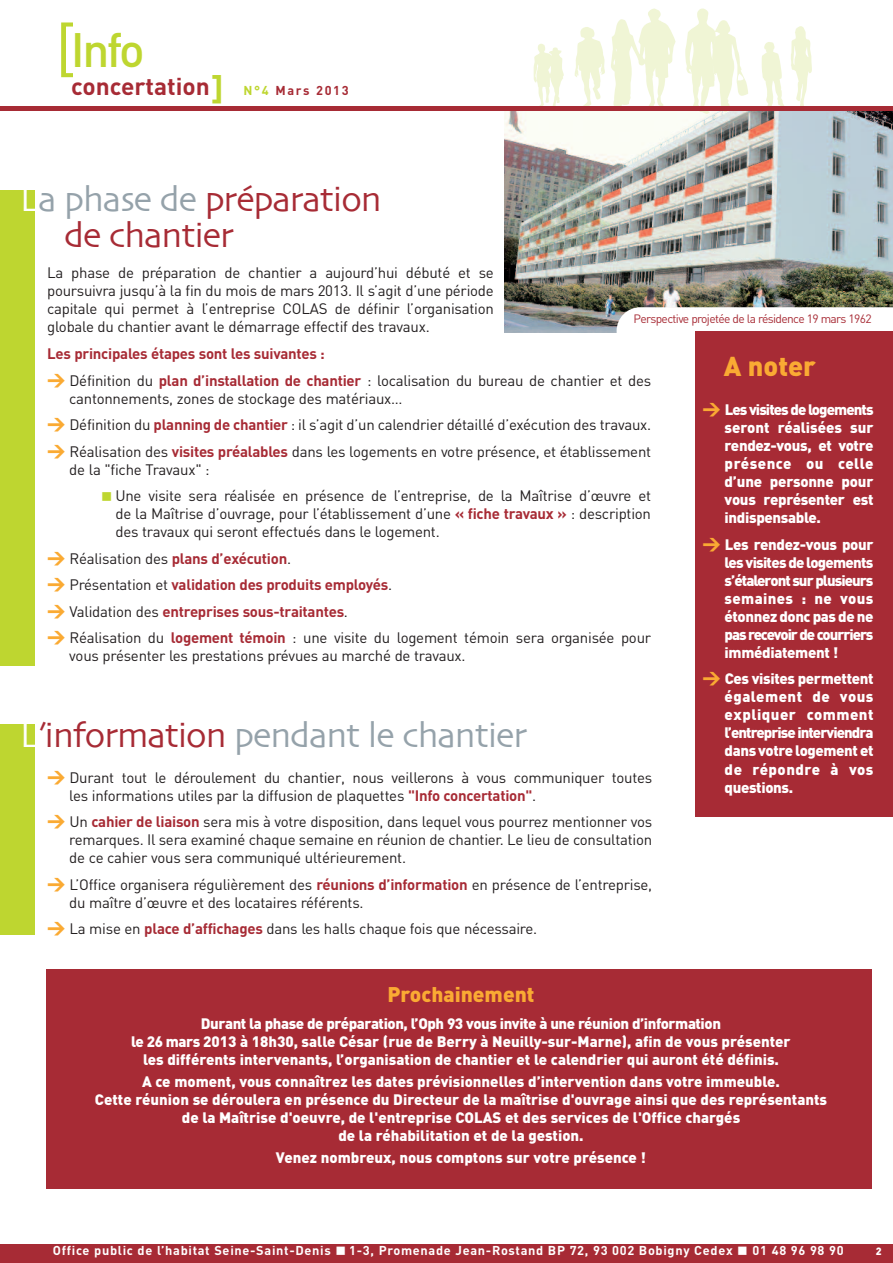
<style>
.page{position:relative;width:893px;height:1263px;background:#fff}
.page>*{position:absolute;margin:0;border:0;box-sizing:border-box;transform-origin:0 0}
.t1{font:63.6px "DIN";color:#bed630;scale:1.05 1}
.t2{font:500 47.7px "DIN";color:#bed630}
.t3{font:36px/36px "Skia";letter-spacing:-.03em;color:#a72b35}
.t4{font:36px "Skia";letter-spacing:-.03em;color:#95a2aa}
.t5{font:700 33px "DIN";color:#bed630}
.t6{font:900 27px "DIN";color:#faaa33}
.t7{font:700 24px "DIN";color:#a72b35}
.t8{font:900 21px "DIN";color:#faaa33}
.t9{font:15px/18px "DIN";letter-spacing:-.015em;color:#231f20}
.t10{font:900 15px/18px "DIN";color:#fff;text-align:justify}
.t11{font:700 15px/26.5px "DIN";letter-spacing:-.015em;color:#a72b35}
.t12{font:700 12.75px "DIN";letter-spacing:.055em;color:#fff}
.t13{font:700 12.75px "DIN";letter-spacing:.13em;color:#a72b35}
.t14{font:12px "DIN";letter-spacing:-.055em;color:#a72b35}
.t15{font:900 10.5px "DIN";color:#fff}
.s1{color:#bed630}
.s2{color:#fff}
.s3{color:#95a2aa}
.s4{font-weight:900;font-size:18px;color:#faaa33}
.s5{font-weight:400;color:#231f20}
.s6{font-weight:700;color:#a72b35}
.s7{font-size:18px;color:#faaa33}
.s8{color:#a72b35}
</style>
<div class="page">
<div style="left:0;top:190px;width:34px;height:475px;background:#bed630"></div>
<img style="left:504px;top:111px;width:389px;height:221px">
<svg style="left:617px;top:307px;width:276px;height:25px"></svg>
<div style="left:0;top:724px;width:34px;height:211px;background:#bed630"></div>
<svg style="left:791px;top:26px;width:21px;height:80px"></svg>
<svg style="left:762px;top:42px;width:22px;height:64px"></svg>
<svg style="left:611px;top:9px;width:65px;height:97px"></svg>
<svg style="left:575px;top:27px;width:30px;height:79px"></svg>
<svg style="left:534px;top:44px;width:30px;height:62px"></svg>
<svg style="left:685px;top:9px;width:63px;height:105px"></svg>
<div style="left:0;top:106px;width:893px;height:5px;background:#a72b35"></div>
<div style="left:695px;top:332px;width:198px;height:485px;background:#a72b35"></div>
<div style="left:46px;top:969px;width:826px;height:219px;background:#a72b35"></div>
<div style="left:0;top:1244px;width:893px;height:19px;background:#a72b35"></div>
<h1 class="t1" style="left:55px;top:13px;width:21px">[</h1>
<h2 class="t2" style="left:71px;top:22px;width:75px">Info</h2>
<h3 class="t7" style="left:71px;top:73px;width:140px">concertation</h3>
<h3 class="t5" style="left:211px;top:70px;width:14px">]</h3>
<p class="t13" style="left:244px;top:83px;width:107px"><span class="s1">N°4</span> Mars 2013</p>
<h3 class="t3" style="left:64px;top:183px;width:319px;text-indent:-44px"><span class="s2">L</span><span class="s3">a phase de</span> préparation de chantier</h3>
<p class="t9" style="left:47px;top:264px;width:448px;text-align:justify">La phase de préparation de chantier a aujourd’hui débuté et se poursuivra jusqu’à la fin du mois de mars 2013. Il s’agit d’une période capitale qui permet à l’entreprise COLAS de définir l’organisation globale du chantier avant le démarrage effectif des travaux.</p>
<p class="t11" style="left:47px;top:340px;width:605px">Les principales étapes sont les suivantes :<br><span class="s4">&gt;</span> <span class="s5">Définition du</span> plan d’installation de chantier <span class="s5">: localisation du bureau de chantier et des</span></p>
<p class="t9" style="left:47px;top:385px;width:605px;line-height:26.5px;text-indent:22px">cantonnements, zones de stockage des matériaux…<br><span class="s4">&gt;</span> Définition du <span class="s6">planning de chantier</span> : il s’agit d’un calendrier détaillé d’exécution des travaux. <span class="s4">&gt;</span> Réalisation des <span class="s6">visites préalables</span> dans les logements en votre présence, et établissement</p>
<p class="t9" style="left:69px;top:460px;width:142px">de la "fiche Travaux" :</p>
<p class="t9" style="left:115px;top:487px;width:537px;text-align:justify;text-indent:-14px"><span class="s1">■</span> Une visite sera réalisée en présence de l’entreprise, de la Maîtrise d’œuvre et de la Maîtrise d’ouvrage, pour l’établissement d’une <span class="s6">« fiche travaux »</span> : description des travaux qui seront effectués dans le logement.</p>
<p class="t9" style="left:47px;top:545px;width:605px;line-height:26.5px"><span class="s4">&gt;</span> Réalisation des <span class="s6">plans d’exécution</span>.<br><span class="s4">&gt;</span> Présentation et <span class="s6">validation des produits employés</span>.<br><span class="s4">&gt;</span> Validation des <span class="s6">entreprises sous-traitantes</span>.<br><span class="s4">&gt;</span> Réalisation du <span class="s6">logement témoin</span> : une visite du logement témoin sera organisée pour</p>
<p class="t9" style="left:69px;top:647px;width:398px">vous présenter les prestations prévues au marché de travaux.</p>
<p class="t14" style="left:633px;top:311px;width:240px">Perspective projetée de la résidence 19 mars 1962</p>
<h3 class="t6" style="left:724px;top:351px;width:94px">A noter</h3>
<p class="t10" style="left:725px;top:401px;width:151px;text-indent:-22px"><span class="s7">&gt;</span> Les visites de logements seront réalisées sur rendez-vous, et votre présence ou celle d’une personne pour vous représenter est indispensable.</p>
<p class="t10" style="left:725px;top:536px;width:150px;text-indent:-22px"><span class="s7">&gt;</span> Les rendez-vous pour les visites de logements s’étaleront sur plusieurs semaines : ne vous étonnez donc pas de ne pas recevoir de courriers immédiatement !</p>
<p class="t10" style="left:725px;top:670px;width:150px;text-indent:-22px"><span class="s7">&gt;</span> Ces visites permettent également de vous expliquer comment l’entreprise interviendra dans votre logement et de répondre à vos questions.</p>
<h3 class="t4" style="left:20px;top:719px;width:509px"><span class="s2">L</span><span class="s8">’information</span> pendant le chantier</h3>
<p class="t9" style="left:69px;top:769px;width:584px;text-indent:-22px"><span class="s4">&gt;</span> Durant tout le déroulement du chantier, nous veillerons à vous communiquer toutes les informations utiles par la diffusion de plaquettes <span class="s6">"Info concertation"</span>.</p>
<p class="t9" style="left:69px;top:813px;width:584px;text-align:justify;text-indent:-22px"><span class="s4">&gt;</span> Un <span class="s6">cahier de liaison</span> sera mis à votre disposition, dans lequel vous pourrez mentionner vos remarques. Il sera examiné chaque semaine en réunion de chantier. Le lieu de consultation de ce cahier vous sera communiqué ultérieurement.</p>
<p class="t9" style="left:69px;top:876px;width:584px;text-indent:-22px"><span class="s4">&gt;</span> L’Office organisera régulièrement des <span class="s6">réunions d’information</span> en présence de l’entreprise, du maître d’œuvre et des locataires référents.</p>
<p class="t9" style="left:47px;top:920px;width:491px"><span class="s4">&gt;</span> La mise en <span class="s6">place d’affichages</span> dans les halls chaque fois que nécessaire.</p>
<h3 class="t8" style="left:387px;top:983px;width:149px">Prochainement</h3>
<p class="t10" style="left:131px;top:1015px;width:661px;text-align:center">Durant la phase de préparation, l’Oph 93 vous invite à une réunion d’information<br>le 26 mars 2013 à 18h30, salle César (rue de Berry à Neuilly-sur-Marne), afin de vous présenter les différents intervenants, l’organisation de chantier et le calendrier qui auront été définis.</p>
<p class="t10" style="left:95px;top:1073px;width:734px;text-align:center">A ce moment, vous connaîtrez les dates prévisionnelles d’intervention dans votre immeuble.<br>Cette réunion se déroulera en présence du Directeur de la maîtrise d'ouvrage ainsi que des représentants de la Maîtrise d'oeuvre, de l'entreprise COLAS et des services de l'Office chargés<br>de la réhabilitation et de la gestion.</p>
<p class="t10" style="left:276px;top:1149px;width:372px">Venez nombreux, nous comptons sur votre présence !</p>
<p class="t12" style="left:53px;top:1243px;width:792px">Office public de l’habitat Seine-Saint-Denis ■ 1-3, Promenade Jean-Rostand BP 72, 93 002 Bobigny Cedex ■ 01 48 96 98 90</p>
<p class="t15" style="left:876px;top:1245px;width:7px">2</p>
</div>
